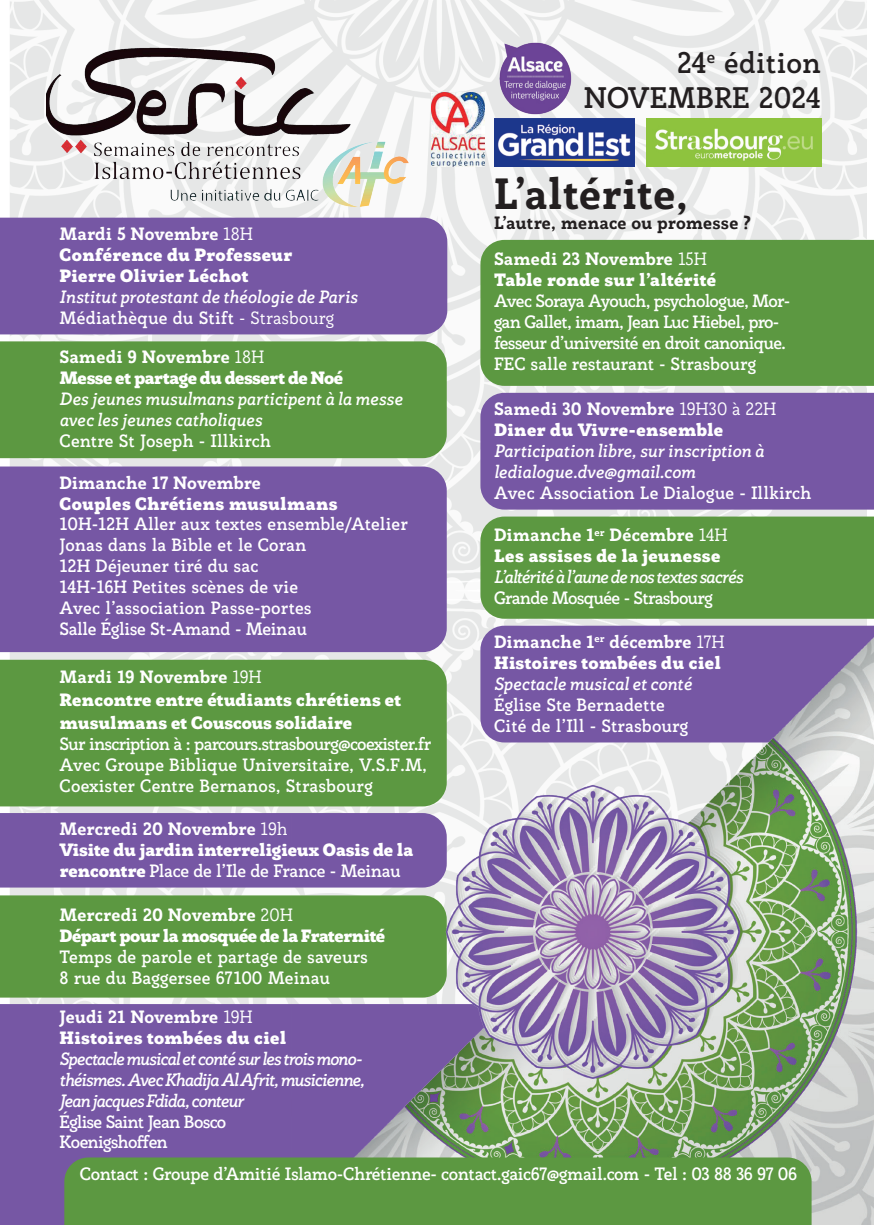
<style>
.page{position:relative;width:874px;height:1225px;background:#fff}
.page>*{position:absolute;margin:0;border:0;box-sizing:border-box;transform-origin:0 0}
.t1{font:800 42.6px "Rogliano";color:#231f20}
.t2{font:700 29px/34.8px "Rogliano";color:#231f20;text-align:right}
.t3{font:700 17.4px/20.8px "Rogliano";letter-spacing:-.01em;color:#fff}
.t4{font:900 17.4px/20.8px "Rogliano";letter-spacing:-.01em;color:#fff}
.t5{font:italic 700 17.4px/20.8px "Rogliano";color:#fff}
.t6{font:700 17.4px/20.8px "Rogliano";letter-spacing:-.05em;color:#fff}
.t7{font:italic 700 17.4px/20.8px "Rogliano";letter-spacing:-.05em;color:#fff}
.t8{font:900 17.4px/20.8px "Rogliano";letter-spacing:-.05em;color:#fff}
.t9{font:900 17.4px/20.8px "Rogliano";letter-spacing:.01em;color:#fff}
.t10{font:800 17.4px "Rogliano";color:#231f20}
.t11{font:800 17.4px "Rogliano";color:#fff}
.s1{font-weight:800}
.s2{font-weight:400}
.s3{font-style:normal}
.s4{font-weight:400;font-style:normal}
.s5{font-weight:700}
</style>
<div class="page">
<img style="left:9px;top:0;width:856px;height:1004px">
<div style="left:0;top:813px;width:94px;height:74px;background:#7657a4"></div>
<div style="left:0;top:660px;width:94px;height:146px;background:#5c9841"></div>
<div style="left:0;top:1004px;width:94px;height:221px;background:#7657a4"></div>
<div style="left:0;top:895px;width:94px;height:102px;background:#5c9841"></div>
<img style="left:94px;top:129px;width:779px;height:1096px">
<div style="left:0;top:218px;width:447px;height:116px;background:#7657a4"></div>
<div style="left:0;top:341px;width:446px;height:117px;background:#5c9841"></div>
<div style="left:0;top:466px;width:446px;height:186px;background:#7657a4"></div>
<img style="left:47px;top:45px;width:375px;height:170px">
<div style="left:64px;top:1157px;width:747px;height:68px;background:#5c9841"></div>
<img style="left:494px;top:119px;width:139px;height:47px">
<img style="left:645px;top:119px;width:175px;height:47px">
<div style="left:480px;top:393px;width:393px;height:116px;background:#7657a4"></div>
<img style="left:498px;top:42px;width:74px;height:73px">
<img style="left:431px;top:93px;width:53px;height:73px">
<p class="t4" style="left:59px;top:224px;width:234px"><span class="s1">Mardi 5 Novembre</span> <span class="s2">18H<br></span>Conférence du Professeur<br>Pierre Olivier Léchot</p>
<p class="t5" style="left:59px;top:286px;width:299px">Institut protestant de théologie de Paris<br><span class="s3">Médiathèque du Stift</span> <span class="s4">- Strasbourg</span></p>
<p class="t8" style="left:59px;top:347px;width:285px"><span class="s1">Samedi 9 Novembre</span> <span class="s2">18H<br></span>Messe et partage du dessert de Noé</p>
<p class="t5" style="left:59px;top:388px;width:344px">Des jeunes musulmans participent à la messe avec les jeunes catholiques</p>
<p class="t3" style="left:59px;top:430px;width:213px">Centre St Joseph - Illkirch</p>
<p class="t11" style="left:59px;top:471px;width:203px">Dimanche 17 Novembre</p>
<p class="t4" style="left:59px;top:493px;width:280px">Couples Chrétiens musulmans</p>
<p class="t3" style="left:59px;top:513px;width:349px">10H-12H Aller aux textes ensemble/Atelier<br>Jonas dans la Bible et le Coran<br>12H Déjeuner tiré du sac<br>14H-16H Petites scènes de vie<br>Avec l’association Passe-portes<br>Salle Église St-Amand - Meinau</p>
<p class="t4" style="left:59px;top:665px;width:343px;line-height:23.2px"><span class="s1">Mardi 19 Novembre</span> <span class="s2">19H<br></span>Rencontre entre étudiants chrétiens et musulmans et Couscous solidaire</p>
<p class="t3" style="left:59px;top:733px;width:373px">Sur inscription à : parcours.strasbourg@coexister.fr<br>Avec Groupe Biblique Universitaire, V.S.F.M,<br>Coexister Centre Bernanos, Strasbourg</p>
<p class="t4" style="left:59px;top:819px;width:355px"><span class="s1">Mercredi 20 Novembre</span> <span class="s2">19h<br></span>Visite du jardin interreligieux Oasis de la rencontre <span class="s5">Place de l’Ile de France - Meinau</span></p>
<p class="t8" style="left:59px;top:904px;width:327px"><span class="s1">Mercredi 20 Novembre</span> <span class="s2">20H<br></span>Départ pour la mosquée de la Fraternité</p>
<p class="t3" style="left:59px;top:946px;width:310px">Temps de parole et partage de saveurs<br>8 rue du Baggersee 67100 Meinau</p>
<p class="t4" style="left:59px;top:1006px;width:228px"><span class="s1">Jeudi 21 Novembre</span> <span class="s2">19H<br></span>Histoires tombées du ciel</p>
<p class="t7" style="left:59px;top:1048px;width:306px">Spectacle musical et conté sur les trois mono&shy;théismes. Avec Khadija Al Afrit, musicienne,<br>Jean jacques Fdida, conteur</p>
<p class="t6" style="left:59px;top:1110px;width:168px">Église Saint Jean Bosco<br>Koenigshoffen</p>
<h2 class="t2" style="left:583px;top:45px;width:239px">24<sup>e</sup> édition<br>NOVEMBRE 2024</h2>
<h1 class="t1" style="left:494px;top:166px;width:195px">L’altérite,</h1>
<p class="t10" style="left:494px;top:212px;width:259px">L’autre, menace ou promesse ?</p>
<p class="t4" style="left:494px;top:249px;width:224px"><span class="s1">Samedi 23 Novembre</span> <span class="s2">15H<br></span>Table ronde sur l’altérité</p>
<p class="t6" style="left:494px;top:290px;width:297px">Avec Soraya Ayouch, psychologue, Mor&shy;gan Gallet, imam, Jean Luc Hiebel, pro&shy;fesseur d’université en droit canonique.<br>FEC salle restaurant - Strasbourg</p>
<p class="t4" style="left:494px;top:399px;width:284px"><span class="s1">Samedi 30 Novembre</span> <span class="s2">19H30 à 22H<br></span>Diner du Vivre-ensemble</p>
<p class="t5" style="left:494px;top:440px;width:271px">Participation libre, sur inscription à ledialogue.dve@gmail.com</p>
<p class="t3" style="left:494px;top:482px;width:319px">Avec Association Le Dialogue - Illkirch</p>
<p class="t9" style="left:494px;top:525px;width:235px"><span class="s1">Dimanche 1</span><sup>er</sup> <span class="s1">Décembre</span> <span class="s2">14H<br></span>Les assises de la jeunesse</p>
<p class="t7" style="left:494px;top:566px;width:251px">L’altérité à l’aune de nos textes sacrés</p>
<p class="t6" style="left:494px;top:587px;width:220px">Grande Mosquée - Strasbourg</p>
<p class="t4" style="left:494px;top:632px;width:232px"><span class="s1">Dimanche 1</span><sup>er</sup> <span class="s1">décembre</span> <span class="s2">17H<br></span>Histoires tombées du ciel</p>
<p class="t5" style="left:494px;top:673px;width:199px">Spectacle musical et conté</p>
<p class="t3" style="left:494px;top:694px;width:196px">Église Ste Bernadette<br>Cité de l’Ill - Strasbourg</p>
<p class="t3" style="left:80px;top:1163px;width:718px">Contact : Groupe d’Amitié Islamo-Chrétienne- contact.gaic67@gmail.com - Tel : 03 88 36 97 06</p>
</div>
